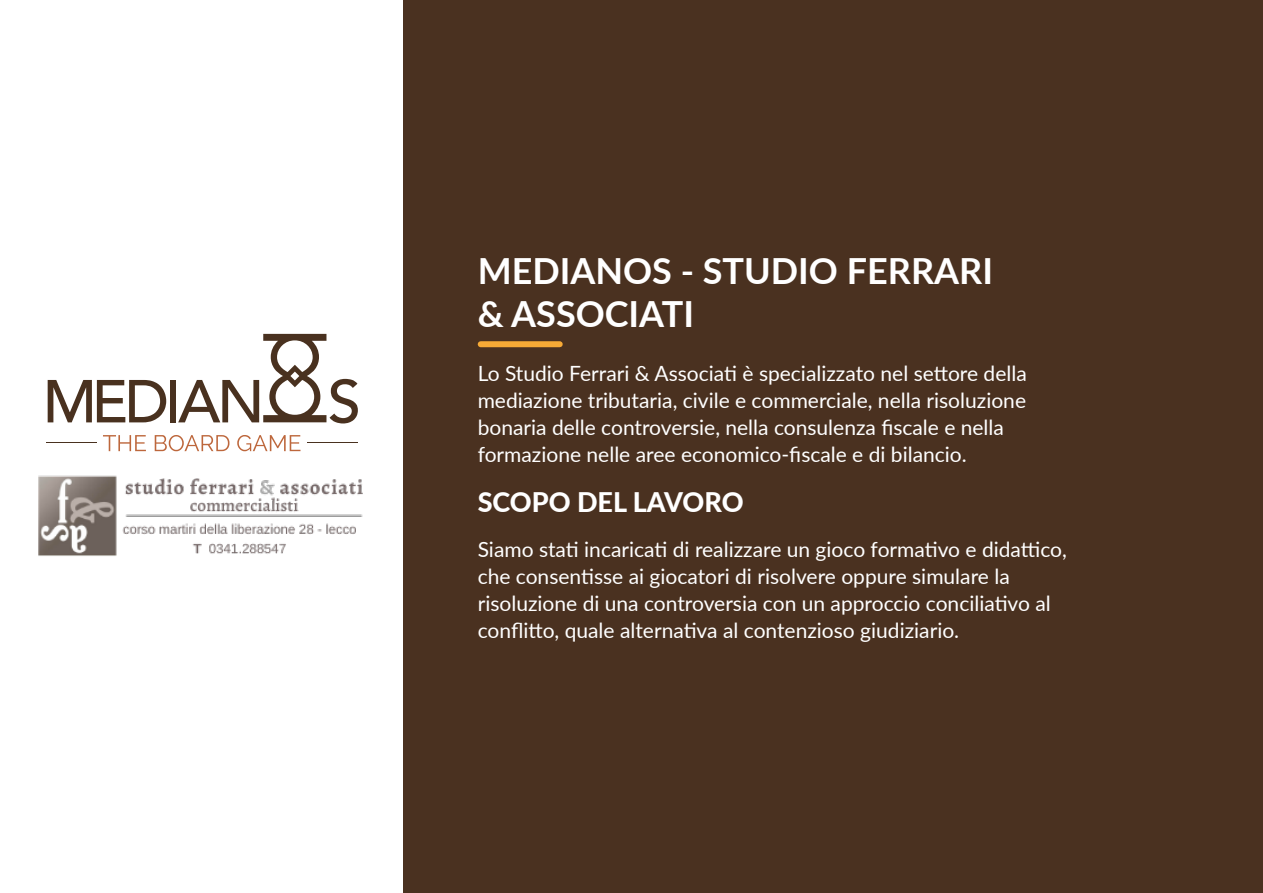
<style>
.page{position:relative;width:1263px;height:893px;background:#fff}
.page>*{position:absolute;margin:0;border:0;box-sizing:border-box;transform-origin:0 0}
.t1{font:700 36px/43.2px "Lato";color:#fff}
.t2{font:800 27px "Lato";color:#fff}
.t3{font:21px/27px "Lato";color:#fff}
</style>
<div class="page">
<div style="left:404px;top:0;width:859px;height:893px;background:#4a3120"></div>
<div style="left:481px;top:341px;width:79px;height:6px;background:#f7aa36"></div>
<svg style="left:48px;top:380px;width:118px;height:42px"></svg>
<div style="left:170px;top:380px;width:5px;height:42px;background:#49311f"></div>
<svg style="left:178px;top:334px;width:180px;height:89px"></svg>
<svg style="left:103px;top:435px;width:43px;height:16px"></svg>
<svg style="left:155px;top:435px;width:74px;height:16px"></svg>
<svg style="left:237px;top:435px;width:63px;height:16px"></svg>
<hr style="left:47px;top:442px;width:50px;height:1px;background:#49311f">
<hr style="left:307px;top:442px;width:50px;height:1px;background:#49311f">
<img style="left:38px;top:475px;width:325px;height:81px">
<h1 class="t1" style="left:478px;top:248px;width:517px">MEDIANOS - STUDIO FERRARI &amp; ASSOCIATI</h1>
<p class="t3" style="left:478px;top:359px;width:551px">Lo Studio Ferrari &amp; Associati è specializzato nel settore della mediazione tributaria, civile e commerciale, nella risoluzione bonaria delle controversie, nella consulenza fiscale e nella formazione nelle aree economico-fiscale e di bilancio.</p>
<p class="t2" style="left:478px;top:482px;width:267px">SCOPO DEL LAVORO</p>
<p class="t3" style="left:478px;top:535px;width:591px">Siamo stati incaricati di realizzare un gioco formativo e didattico, che consentisse ai giocatori di risolvere oppure simulare la risoluzione di una controversia con un approccio conciliativo al conflitto, quale alternativa al contenzioso giudiziario.</p>
</div>
